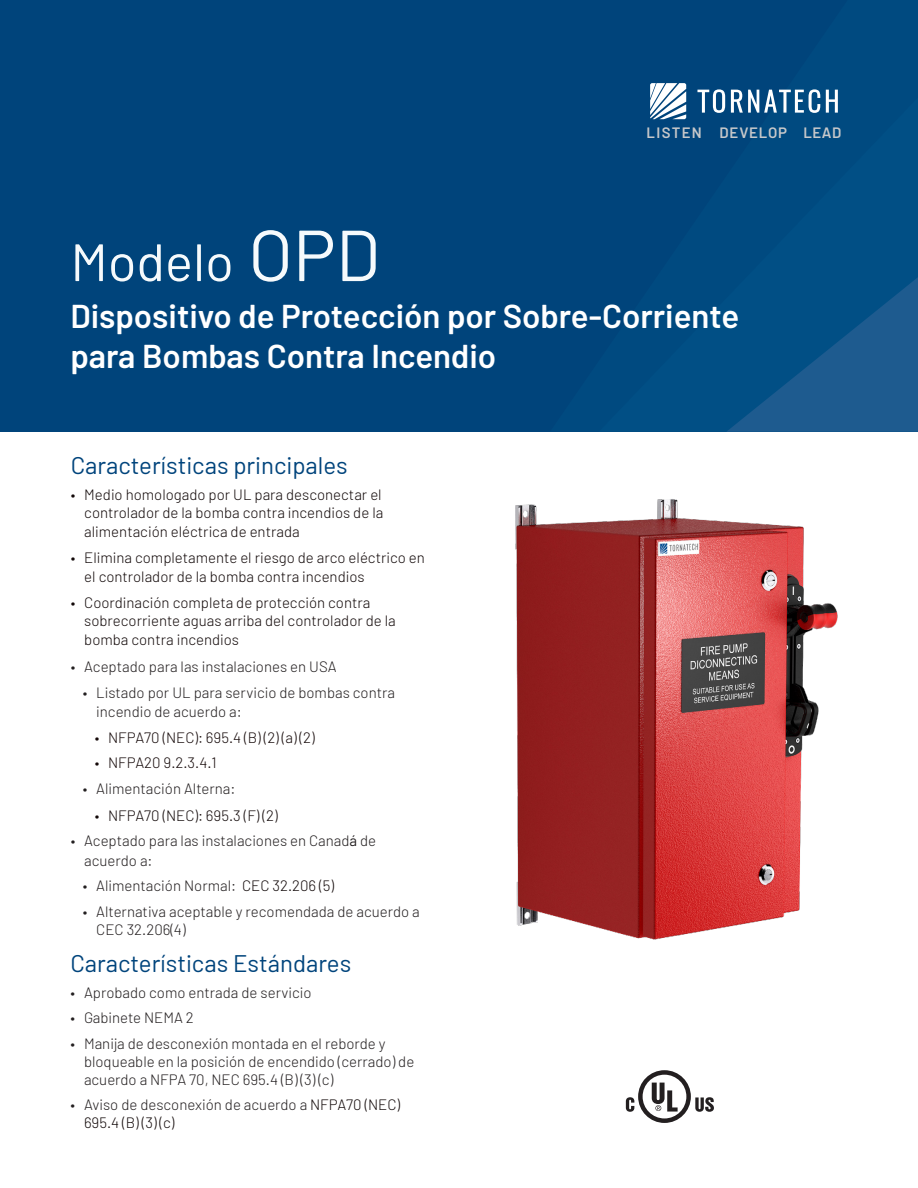
<style>
.page{position:relative;width:918px;height:1188px;background:#fff}
.page>*{position:absolute;margin:0;border:0;box-sizing:border-box;transform-origin:0 0}
.Subtitle_-_White{font:52.5px "Barlow";color:#f6fafc}
.Subtitle_2_-_White{font:600 33px "Barlow";color:#fff}
.Subtitle{font:24px "Barlow";color:#00447c}
.t1{font:300 15px/18px "Barlow";color:#231f20}
.t2{font:300 15px/18px "Barlow";color:#120909}
.t3{font:300 15px "Barlow";color:#150909}
.Subtitle-2{font:600 15px "Barlow";letter-spacing:.05em;color:#c7c8ca}
.s1{font-size:72px}
.s2{font-weight:400}
.s3{color:#120909}
</style>
<div class="page">
<div style="left:0;top:0;width:918px;height:432px;background:#00447b"></div>
<svg style="left:601px;top:84px;width:317px;height:347px"></svg>
<svg style="left:726px;top:234px;width:192px;height:198px"></svg>
<svg style="left:626px;top:1070px;width:88px;height:53px"></svg>
<svg style="left:697px;top:89px;width:28px;height:24px"></svg>
<svg style="left:731px;top:89px;width:89px;height:24px"></svg>
<svg style="left:826px;top:90px;width:12px;height:23px"></svg>
<svg style="left:650px;top:83px;width:36px;height:36px"></svg>
<img style="left:515px;top:499px;width:323px;height:441px">
<p class="Subtitle-2" style="left:646px;top:123px;width:196px">LISTEN DEVELOP LEAD</p>
<p class="Subtitle_-_White" style="left:70px;top:230px;width:311px">Modelo <span class="s1">OPD</span></p>
<p class="Subtitle_2_-_White" style="left:70px;top:296px;width:670px">Dispositivo de Protección por Sobre-Corriente</p>
<p class="Subtitle_2_-_White" style="left:70px;top:335px;width:427px">para Bombas Contra Incendio</p>
<p class="Subtitle" style="left:71px;top:451px;width:279px">Características principales</p>
<p class="t2" style="left:71px;top:485px;width:314px;text-align:right">• Medio homologado por UL para desconectar el controlador de la bomba contra incendios de la</p>
<p class="t2" style="left:84px;top:523px;width:217px">alimentación eléctrica de entrada</p>
<p class="t2" style="left:84px;top:547px;width:342px;line-height:19.5px;text-indent:-14px">• Elimina completamente el riesgo de arco eléctrico en el controlador de la bomba contra incendios</p>
<p class="t2" style="left:84px;top:593px;width:313px;text-indent:-14px">• Coordinación completa de protección contra sobrecorriente aguas arriba del controlador de la</p>
<p class="t2" style="left:84px;top:631px;width:156px">bomba contra incendios</p>
<p class="t1" style="left:71px;top:658px;width:267px">• Aceptado para las instalaciones en USA</p>
<p class="t1" style="left:96px;top:682px;width:300px;line-height:19.5px;text-indent:-13px">• Listado por UL para servicio de bombas contra incendio de acuerdo a:</p>
<p class="t3" style="left:95px;top:728px;width:221px">• NFPA70 (NEC): 695.4 (B) (2) (a) (2)</p>
<p class="t3" style="left:95px;top:754px;width:123px">• NFPA20 9.2.3.4.1</p>
<p class="t1" style="left:83px;top:779px;width:154px">• Alimentación Alterna:</p>
<p class="t2" style="left:95px;top:806px;width:184px">• NFPA70 (NEC): 695.3 (F) (2)</p>
<p class="t1" style="left:84px;top:831px;width:293px;line-height:19.5px;text-indent:-14px">• Aceptado para las instalaciones en Canad<span class="s2">á</span> de acuerdo a:</p>
<p class="t1" style="left:83px;top:877px;width:253px">• Alimentación Normal: <span class="s3">CEC 32.206 (5)</span></p>
<p class="t1" style="left:96px;top:902px;width:325px;text-indent:-13px">• Alternativa aceptable y recomendada de acuerdo a<br>CEC 32.206(4)</p>
<p class="Subtitle" style="left:70px;top:948px;width:282px">Características Estándares</p>
<p class="t1" style="left:70px;top:983px;width:243px">• Aprobado como entrada de servicio</p>
<p class="t1" style="left:70px;top:1008px;width:125px">• Gabinete NEMA 2</p>
<p class="t1" style="left:84px;top:1034px;width:332px;text-indent:-14px">• Manija de desconexión montada en el reborde y bloqueable en la posición de encendido (cerrado) de acuerdo a NFPA 70, NEC 695.4 (B) (3) (c)</p>
<p class="t1" style="left:84px;top:1095px;width:318px;text-indent:-14px">• Aviso de desconexión de acuerdo a <span class="s3">NFPA70 (NEC)<br>695.4 (B) (3) (c)</span></p>
</div>
